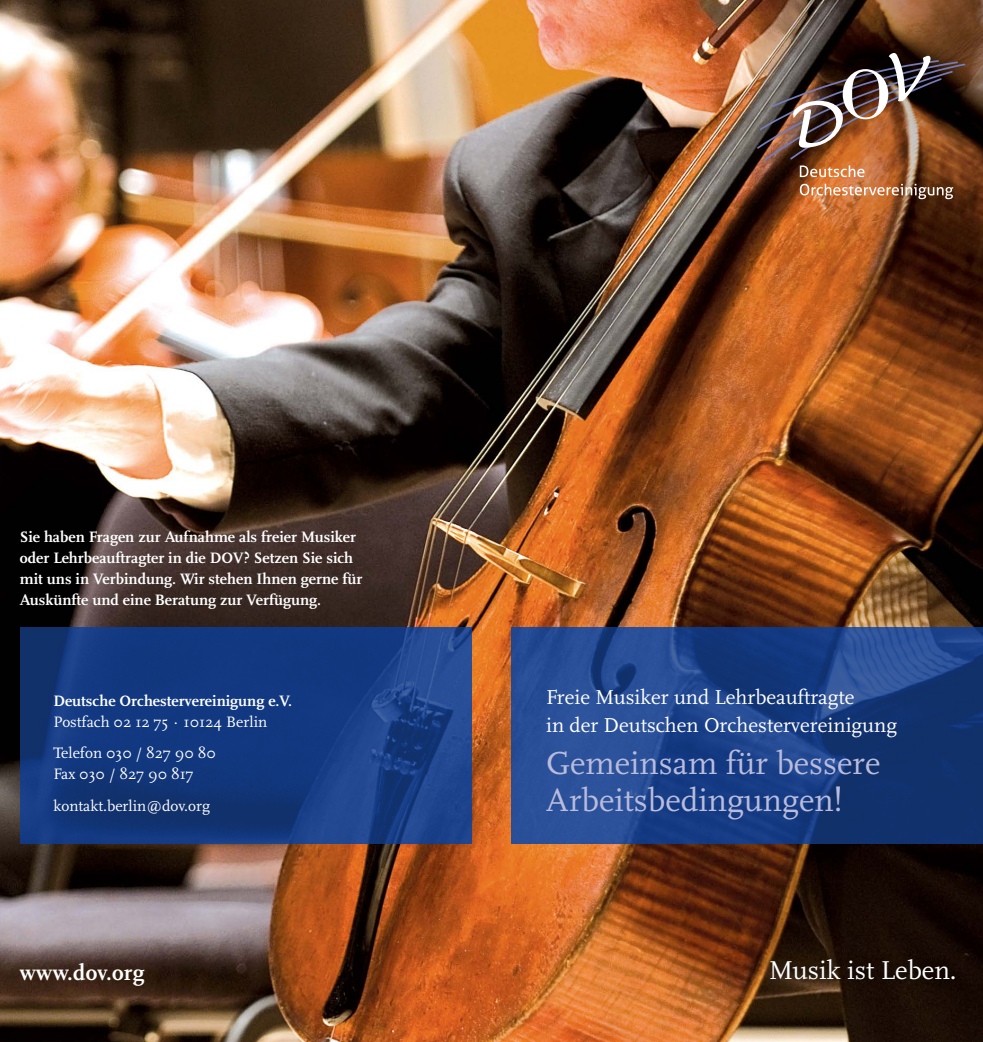
<style>
.page{position:relative;width:983px;height:1042px;background:#fff}
.page>*{position:absolute;margin:0;border:0;box-sizing:border-box;transform-origin:0 0}
.t1{font:33.25px/36.8px "Scala";color:#babcdd}
.t2{font:26.95px "Scala";color:#fff}
.t3{font:700 22.93px "Scala";letter-spacing:.01em;color:#fff}
.t4{font:21px/28px "Scala";color:#fff}
.t5{font:700 15.75px/21px "Scala";color:#fff}
.t6{font:15.75px "Scala";color:#fff}
</style>
<div class="page">
<img style="left:0;top:0;width:982px;height:1042px">
<svg style="left:511px;top:627px;width:471px;height:216px;background:#1c4186"></svg>
<svg style="left:20px;top:627px;width:451px;height:216px;background:#153a80"></svg>
<img style="left:756px;top:52px;width:209px;height:125px">
<svg style="left:799px;top:184px;width:153px;height:15px;background:#ba835e"></svg>
<div style="left:762px;top:950px;width:201px;height:39px;background:#000;opacity:.75"></div>
<p class="t5" style="left:20px;top:527px;width:344px">Sie haben Fragen zur Aufnahme als freier Musiker oder Lehrbeauftragter in die DOV? Setzen Sie sich mit uns in Verbindung. Wir stehen Ihnen gerne für Auskünfte und eine Beratung zur Verfügung.</p>
<p class="t5" style="left:53px;top:690px;width:240px">Deutsche Orchestervereinigung e.V.</p>
<p class="t6" style="left:53px;top:713px;width:215px">Postfach 02 12 75 · 10124 Berlin</p>
<p class="t6" style="left:53px;top:744px;width:164px">Telefon 030 / 827 90 80</p>
<p class="t6" style="left:53px;top:765px;width:142px">Fax 030 / 827 90 817</p>
<p class="t6" style="left:53px;top:797px;width:158px">kontakt.berlin@dov.org</p>
<p class="t4" style="left:546px;top:684px;width:352px">Freie Musiker und Lehrbeauftragte<br>in der Deutschen Orchestervereinigung</p>
<p class="t1" style="left:546px;top:745px;width:336px">Gemeinsam für bessere<br>Arbeitsbedingungen!</p>
<p class="t3" style="left:20px;top:959px;width:126px">www.dov.org</p>
<p class="t2" style="left:768px;top:956px;width:189px">Musik ist Leben.</p>
</div>
